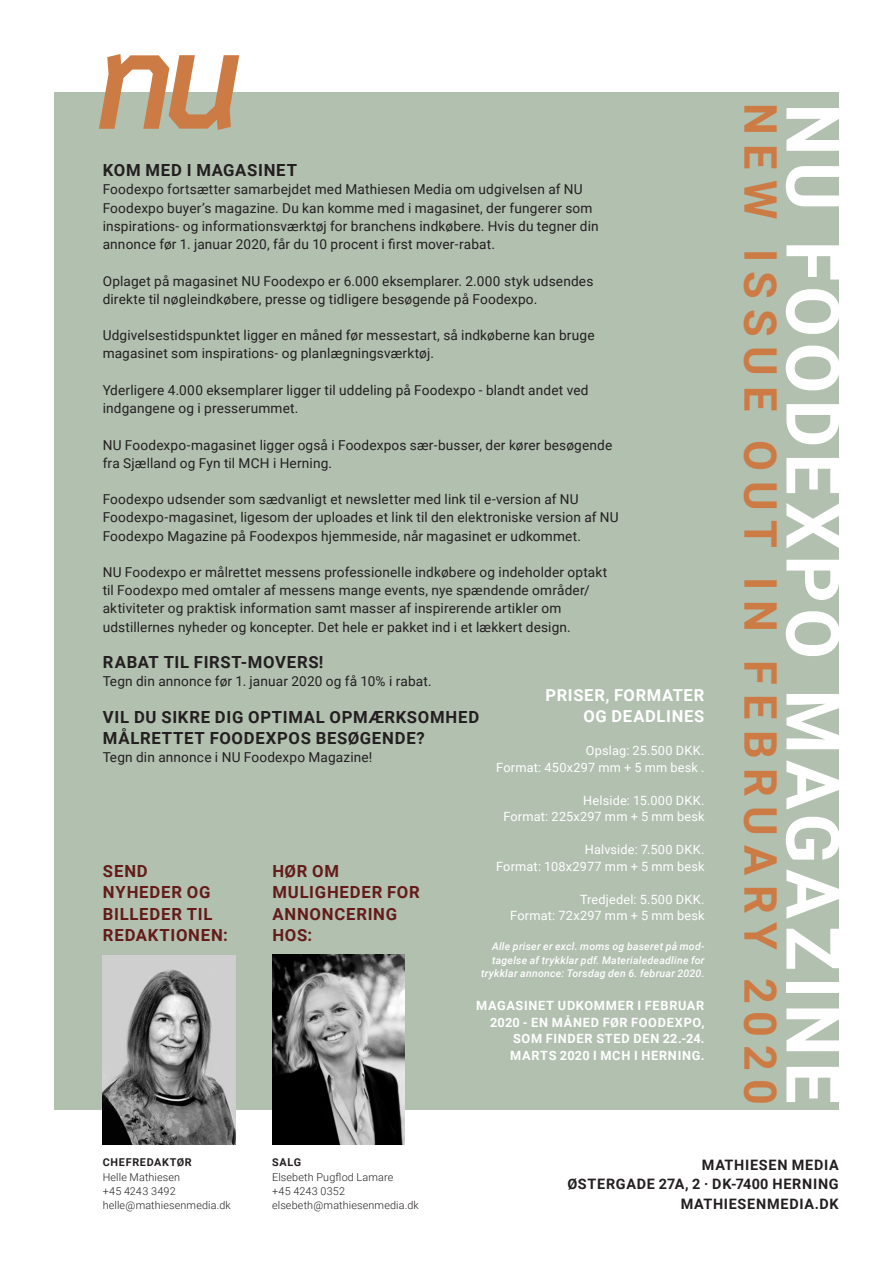
<style>
.page{position:relative;width:893px;height:1263px;background:#fff}
.page>*{position:absolute;margin:0;border:0;box-sizing:border-box;transform-origin:0 0}
.Brødtekst_UK{font:700 73.95px "Roboto";letter-spacing:.08em;color:#fff}
.Brødtekst_UK-2{font:700 45px "Roboto";letter-spacing:.215em;color:#cd7b44}
.Brødtekst_UK-3{font:700 16.65px "Roboto";letter-spacing:.045em;color:#231f20}
.Brødtekst_UK-4{font:700 16.65px/21.3px "Roboto";letter-spacing:.045em;color:#641b18}
.Brødtekst_UK-5{font:700 16.5px/21px "Roboto";letter-spacing:.045em;color:#fff;text-align:right}
.Brødtekst_UK-6{font:700 14.4px "Roboto";letter-spacing:.05em;color:#231f20}
.Brødtekst_UK-7{font:13.65px/18.1px "Roboto";letter-spacing:.01em;color:#231f20}
.Brødtekst_UK-8{font:12.75px/16.5px "Roboto";letter-spacing:.015em;color:#fff;text-align:right}
.Brødtekst_UK-9{font:700 12.75px/16.5px "Roboto";letter-spacing:.055em;color:#fff}
.Brødtekst_UK-10{font:300 10.8px/14.4px "Roboto";letter-spacing:.015em;color:#231f20}
.Brødtekst_UK-11{font:700 10.8px "Roboto";color:#231f20}
.Brødtekst_UK-12{font:italic 500 10.5px/13.5px "Roboto";letter-spacing:.02em;color:#fff;text-align:right}
.s1{font-weight:700}
</style>
<div class="page">
<div style="left:54px;top:92px;width:785px;height:1018px;background:#b2c0b0"></div>
<img style="left:272px;top:955px;width:133px;height:189px">
<img style="left:103px;top:955px;width:132px;height:190px">
<svg style="left:99px;top:54px;width:140px;height:76px"></svg>
<p class="Brødtekst_UK-3" style="left:103px;top:159px;width:196px">KOM MED I MAGASINET</p>
<p class="Brødtekst_UK-7" style="left:103px;top:180px;width:497px">Foodexpo fortsætter samarbejdet med Mathiesen Media om udgivelsen af NU Foodexpo buyer’s magazine. Du kan komme med i magasinet, der fungerer som inspirations- og informationsværktøj for branchens indkøbere. Hvis du tegner din annonce før 1. januar 2020, får du 10 procent i first mover-rabat.</p>
<p class="Brødtekst_UK-7" style="left:103px;top:271px;width:492px">Oplaget på magasinet NU Foodexpo er 6.000 eksemplarer. 2.000 styk udsendes direkte til nøgleindkøbere, presse og tidligere besøgende på Foodexpo.</p>
<p class="Brødtekst_UK-7" style="left:103px;top:326px;width:493px">Udgivelsestidspunktet ligger en måned før messestart, så indkøberne kan bruge magasinet som inspirations- og planlægningsværktøj.</p>
<p class="Brødtekst_UK-7" style="left:103px;top:380px;width:487px">Yderligere 4.000 eksemplarer ligger til uddeling på Foodexpo - blandt andet ved indgangene og i presserummet.</p>
<p class="Brødtekst_UK-7" style="left:103px;top:435px;width:511px">NU Foodexpo-magasinet ligger også i Foodexpos sær-busser, der kører besøgende fra Sjælland og Fyn til MCH i Herning.</p>
<p class="Brødtekst_UK-7" style="left:103px;top:490px;width:518px">Foodexpo udsender som sædvanligt et newsletter med link til e-version af NU<br>Foodexpo-magasinet, ligesom der uploades et link til den elektroniske version af NU<br>Foodexpo Magazine på Foodexpos hjemmeside, når magasinet er udkommet.</p>
<p class="Brødtekst_UK-7" style="left:103px;top:563px;width:506px">NU Foodexpo er målrettet messens professionelle indkøbere og indeholder optakt til Foodexpo med omtaler af messens mange events, nye spændende områder/ aktiviteter og praktisk information samt masser af inspirerende artikler om udstillernes nyheder og koncepter. Det hele er pakket ind i et lækkert design.</p>
<p class="Brødtekst_UK-3" style="left:103px;top:650px;width:222px">RABAT TIL FIRST-MOVERS!</p>
<p class="Brødtekst_UK-7" style="left:103px;top:672px;width:330px">Tegn din annonce før 1. januar 2020 og få 10% i rabat.</p>
<p class="Brødtekst_UK-3" style="left:103px;top:705px;width:378px">VIL DU SIKRE DIG OPTIMAL OPMÆRKSOMHED</p>
<p class="Brødtekst_UK-3" style="left:103px;top:726px;width:323px">MÅLRETTET FOODEXPOS BESØGENDE?</p>
<p class="Brødtekst_UK-7" style="left:103px;top:748px;width:271px">Tegn din annonce i NU Foodexpo Magazine!</p>
<p class="Brødtekst_UK-5" style="left:546px;top:684px;width:160px">PRISER, FORMATER<br>OG DEADLINES</p>
<p class="Brødtekst_UK-8" style="left:496px;top:742px;width:210px">Opslag: 25.500 DKK.<br>Format: 450x297 mm + 5 mm besk .</p>
<p class="Brødtekst_UK-8" style="left:503px;top:791px;width:203px">Helside: 15.000 DKK.<br>Format: 225x297 mm + 5 mm besk</p>
<p class="Brødtekst_UK-8" style="left:496px;top:841px;width:210px">Halvside: 7.500 DKK.<br>Format: 108x2977 mm + 5 mm besk</p>
<p class="Brødtekst_UK-8" style="left:510px;top:890px;width:196px">Tredjedel: 5.500 DKK.<br>Format: 72x297 mm + 5 mm besk</p>
<p class="Brødtekst_UK-12" style="left:481px;top:939px;width:225px">Alle priser er excl. moms og baseret på mod&shy;tagelse af trykklar pdf. Materialedeadline for trykklar annonce: Torsdag den 6. februar 2020.</p>
<p class="Brødtekst_UK-9" style="left:476px;top:997px;width:230px">MAGASINET UDKOMMER I FEBRUAR</p>
<p class="Brødtekst_UK-9" style="left:490px;top:1013px;width:216px">2020 - EN MÅNED FØR FOODEXPO,</p>
<p class="Brødtekst_UK-9" style="left:510px;top:1030px;width:196px">SOM FINDER STED DEN 22.-24.<br>MARTS 2020 I MCH I HERNING.</p>
<p class="Brødtekst_UK-4" style="left:103px;top:860px;width:126px">SEND<br>NYHEDER OG<br>BILLEDER TIL<br>REDAKTIONEN:</p>
<p class="Brødtekst_UK-4" style="left:272px;top:860px;width:149px">HØR OM<br>MULIGHEDER FOR<br>ANNONCERING<br>HOS:</p>
<p class="Brødtekst_UK-2" style="left:792px;top:103px;width:1003px;rotate:90deg">NEW ISSUE OUT IN FEBRUARY 2020</p>
<p class="Brødtekst_UK" style="left:865px;top:103px;width:1002px;rotate:90deg">NU FOODEXPO MAGAZINE</p>
<p class="Brødtekst_UK-10" style="left:103px;top:1155px;width:130px"><span class="s1">CHEFREDAKTØR<br></span>Helle Mathiesen<br>+45 4243 3492 helle@mathiesenmedia.dk</p>
<p class="Brødtekst_UK-6" style="left:702px;top:1154px;width:138px">MATHIESEN MEDIA</p>
<p class="Brødtekst_UK-11" style="left:272px;top:1155px;width:30px">SALG</p>
<p class="Brødtekst_UK-10" style="left:272px;top:1169px;width:123px">Elsebeth Pugflod Lamare</p>
<p class="Brødtekst_UK-10" style="left:272px;top:1183px;width:148px">+45 4243 0352 elsebeth@mathiesenmedia.dk</p>
<p class="Brødtekst_UK-6" style="left:568px;top:1174px;width:273px">ØSTERGADE 27A, 2 · DK-7400 HERNING</p>
<p class="Brødtekst_UK-6" style="left:681px;top:1194px;width:159px">MATHIESENMEDIA.DK</p>
</div>
